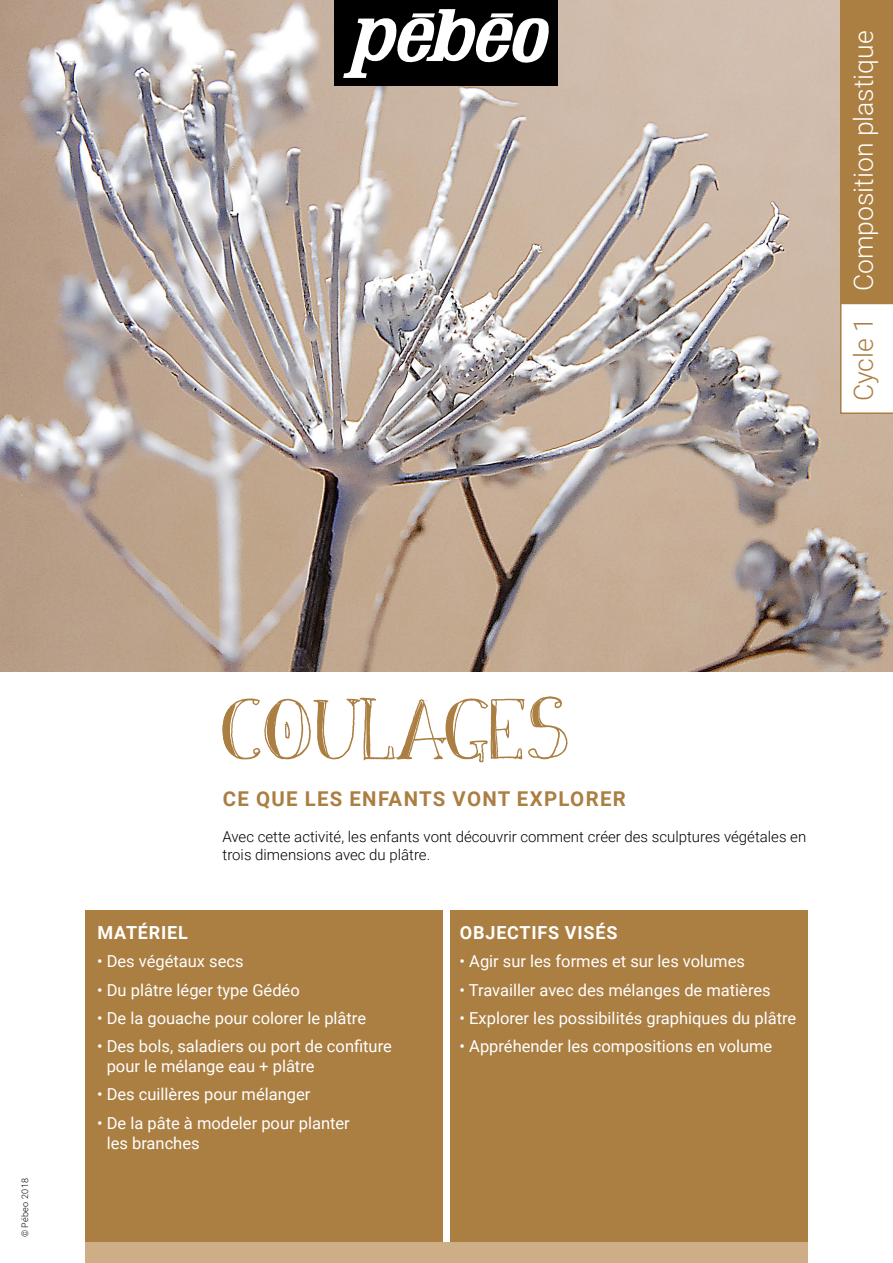
<style>
.page{position:relative;width:893px;height:1263px;background:#fff}
.page>*{position:absolute;margin:0;border:0;box-sizing:border-box;transform-origin:0 0}
.t1{font:73.8px "Simon Script";letter-spacing:.005em;color:#ab7e42}
.t2{font:300 26.55px "Roboto";color:#fff}
.t3{font:700 20.4px "Roboto";letter-spacing:.065em;color:#ab7e42}
.t4{font:700 18px "Roboto";letter-spacing:.045em;color:#fff}
.t5{font:16.5px/19.8px "Roboto";color:#fff}
.t6{font:300 15px/18px "Roboto";color:#000}
.t7{font:300 9px "Roboto";letter-spacing:.03em;color:#000}
.s1{color:#ab7e42}
</style>
<div class="page">
<img style="left:0;top:0;width:893px;height:672px">
<div style="left:85px;top:910px;width:357px;height:353px;background:#ab7e42"></div>
<div style="left:451px;top:910px;width:357px;height:353px;background:#ab7e42"></div>
<div style="left:85px;top:1242px;width:723px;height:21px;background:#ceae86"></div>
<div style="left:335px;top:0;width:223px;height:85px;background:#000"></div>
<svg style="left:343px;top:9px;width:206px;height:69px"></svg>
<svg style="left:840px;top:0;width:53px;height:414px"></svg>
<svg style="left:400px;top:701px;width:23px;height:58px"></svg>
<svg style="left:446px;top:702px;width:14px;height:53px"></svg>
<svg style="left:267px;top:703px;width:14px;height:54px"></svg>
<svg style="left:222px;top:704px;width:15px;height:53px"></svg>
<svg style="left:317px;top:701px;width:11px;height:56px"></svg>
<svg style="left:366px;top:700px;width:5px;height:57px"></svg>
<svg style="left:491px;top:702px;width:6px;height:57px"></svg>
<svg style="left:532px;top:700px;width:10px;height:26px"></svg>
<h2 class="t2" style="left:845px;top:401px;width:372px;rotate:-90deg"><span class="s1">Cycle 1</span> Composition plastique</h2>
<p class="t7" style="left:19px;top:1237px;width:61px;rotate:-90deg">© Pébeo 2018</p>
<h1 class="t1" style="left:223px;top:692px;width:348px">COULAGES</h1>
<p class="t3" style="left:223px;top:784px;width:404px">CE QUE LES ENFANTS VONT EXPLORER</p>
<p class="t6" style="left:223px;top:827px;width:585px">Avec cette activité, les enfants vont découvrir comment créer des sculptures végétales en trois dimensions avec du plâtre.</p>
<p class="t4" style="left:97px;top:920px;width:92px">MATÉRIEL</p>
<p class="t5" style="left:97px;top:951px;width:148px">• Des végétaux secs</p>
<p class="t5" style="left:97px;top:979px;width:204px">• Du plâtre léger type Gédéo</p>
<p class="t5" style="left:97px;top:1008px;width:271px">• De la gouache pour colorer le plâtre</p>
<p class="t5" style="left:107px;top:1036px;width:287px;text-indent:-10px">• Des bols, saladiers ou port de confiture pour le mélange eau + plâtre</p>
<p class="t5" style="left:97px;top:1084px;width:215px">• Des cuillères pour mélanger</p>
<p class="t5" style="left:107px;top:1112px;width:245px;text-indent:-10px">• De la pâte à modeler pour planter les branches</p>
<p class="t4" style="left:460px;top:920px;width:159px">OBJECTIFS VISÉS</p>
<p class="t5" style="left:460px;top:951px;width:287px">• Agir sur les formes et sur les volumes</p>
<p class="t5" style="left:460px;top:979px;width:313px">• Travailler avec des mélanges de matières</p>
<p class="t5" style="left:460px;top:1008px;width:338px">• Explorer les possibilités graphiques du plâtre</p>
<p class="t5" style="left:460px;top:1036px;width:314px">• Appréhender les compositions en volume</p>
</div>
